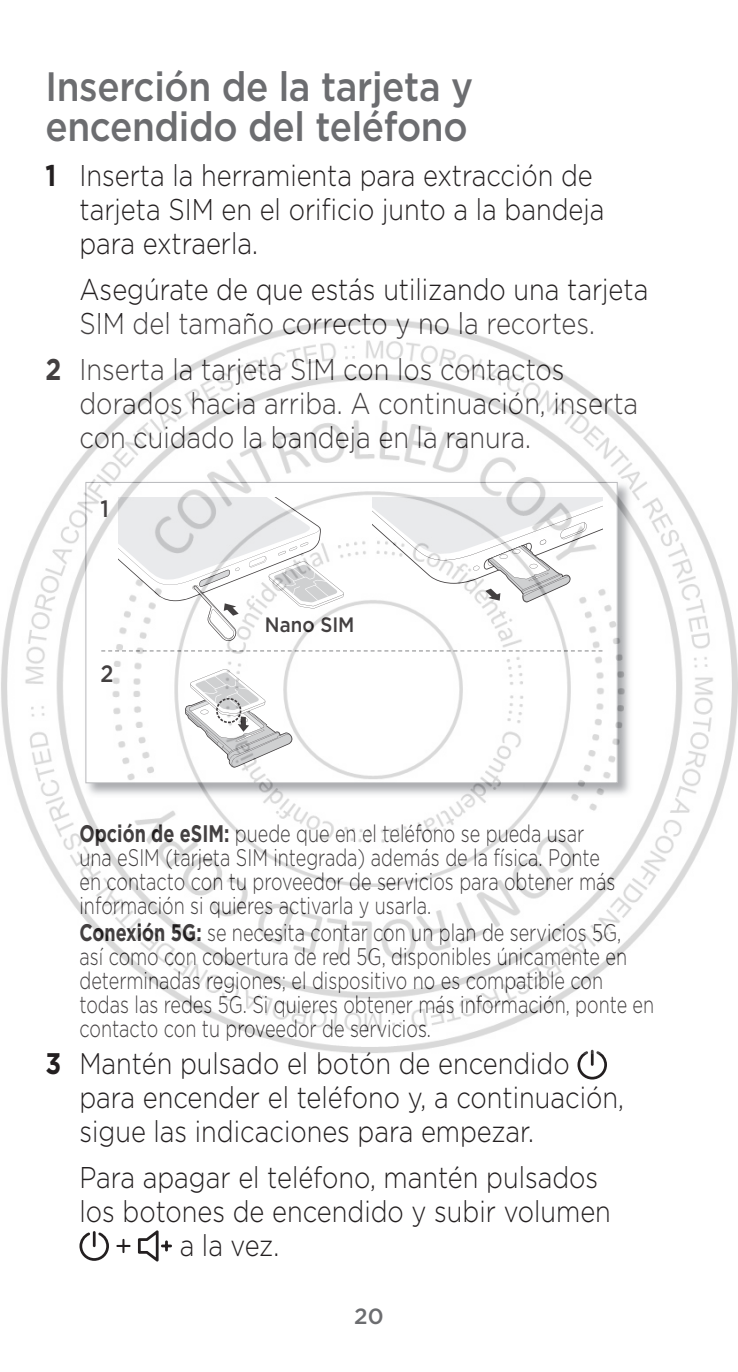
<style>
.page{position:relative;width:738px;height:1372px;background:#fff}
.page>*{position:absolute;margin:0;border:0;box-sizing:border-box;transform-origin:0 0}
.t1{font:500 40.8px/40px "Gotham";letter-spacing:-.01em;color:#6c6d70;scale:.9 1}
.t2{font:300 30px/34px "Gotham";color:#231f20;scale:.85 1}
.t3{font:300 24px/24px "Gotham";color:#231f20;scale:.75 1}
.t4{font:500 23.6px "Gotham";color:#231f20;scale:.9 1}
.t5{font:500 22px "Gotham";color:#6c6d70}
.t6{font:500 20.8px "Gotham";color:#231f20;scale:.9 1}
.s1{font-weight:700}
</style>
<div class="page">
<svg style="left:577px;top:1054px;width:29px;height:26px"></svg>
<svg style="left:79px;top:1230px;width:93px;height:32px"></svg>
<img style="left:1px;top:319px;width:736px;height:735px">
<h1 class="t1" style="left:45px;top:66px;width:476px">Inserción de la tarjeta y encendido del teléfono</h1>
<p class="t2" style="left:79px;top:158px;width:618px;text-indent:-34px"><span class="s1">1</span> Inserta la herramienta para extracción de tarjeta SIM en el orificio junto a la bandeja para extraerla.</p>
<p class="t2" style="left:79px;top:272px;width:670px">Asegúrate de que estás utilizando una tarjeta<br>SIM del tamaño correcto y no la recortes.</p>
<p class="t2" style="left:79px;top:352px;width:658px;text-indent:-34px"><span class="s1">2</span> Inserta la tarjeta SIM con los contactos dorados hacia arriba. A continuación, inserta con cuidado la bandeja en la ranura.</p>
<p class="t4" style="left:101px;top:493px;width:11px">1</p>
<p class="t4" style="left:101px;top:658px;width:16px">2</p>
<p class="t6" style="left:265px;top:611px;width:101px">Nano SIM</p>
<p class="t3" style="left:79px;top:821px;width:715px"><span class="s1">Opción de eSIM:</span> puede que en el teléfono se pueda usar una eSIM (tarjeta SIM integrada) además de la física. Ponte en contacto con tu proveedor de servicios para obtener más información si quieres activarla y usarla.</p>
<p class="t3" style="left:79px;top:920px;width:767px"><span class="s1">Conexión 5G:</span> se necesita contar con un plan de servicios 5G,<br>así como con cobertura de red 5G, disponibles únicamente en determinadas regiones; el dispositivo no es compatible con todas las redes 5G. Si quieres obtener más información, ponte en contacto con tu proveedor de servicios.</p>
<p class="t2" style="left:79px;top:1045px;width:641px;text-indent:-34px"><span class="s1">3</span> Mantén pulsado el botón de encendido para encender el teléfono y, a continuación, sigue las indicaciones para empezar.</p>
<p class="t2" style="left:79px;top:1159px;width:611px">Para apagar el teléfono, mantén pulsados</p>
<p class="t2" style="left:79px;top:1193px;width:626px">los botones de encendido y subir volumen</p>
<p class="t2" style="left:179px;top:1227px;width:119px">a la vez.</p>
<p class="t5" style="left:354px;top:1302px;width:31px">20</p>
</div>
